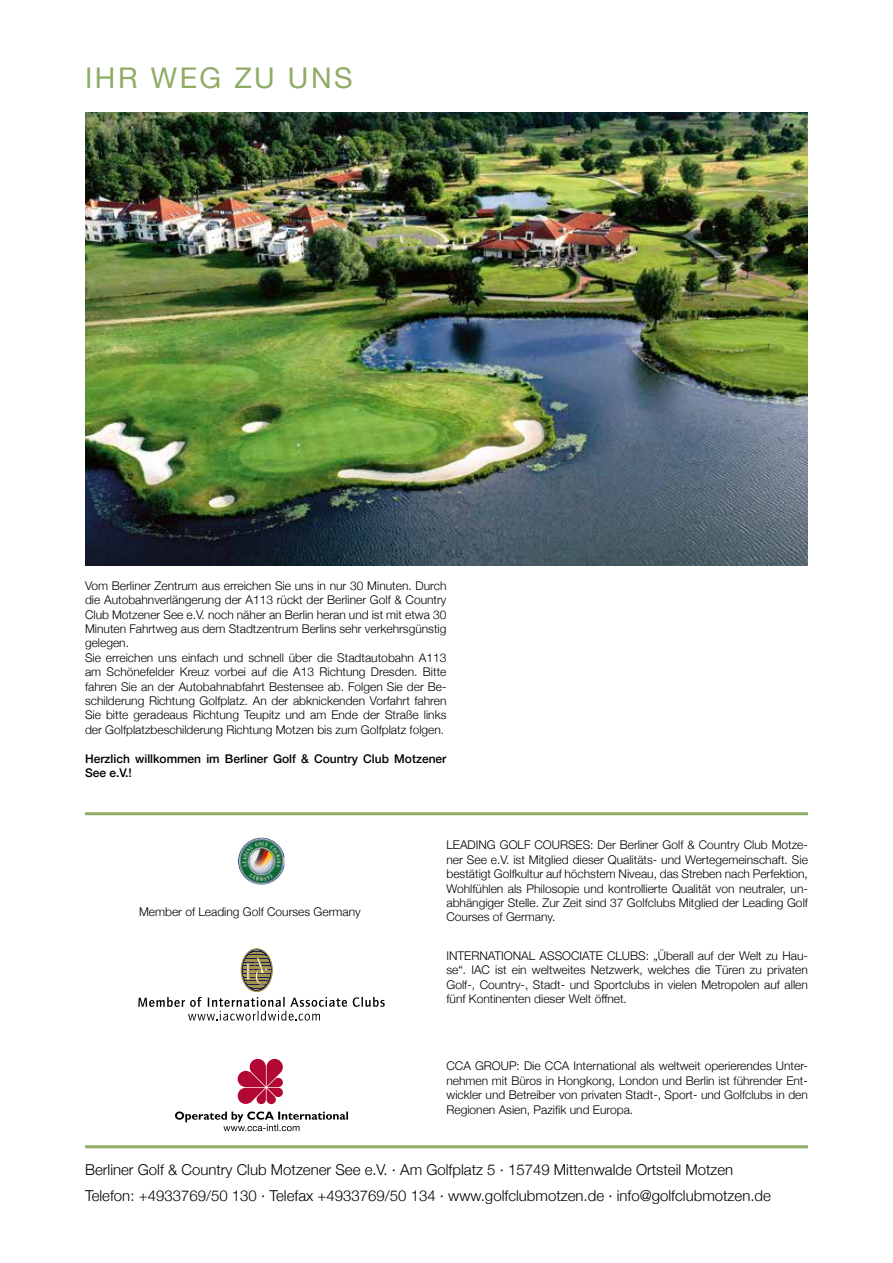
<style>
.page{position:relative;width:893px;height:1263px;background:#fff}
.page>*{position:absolute;margin:0;border:0;box-sizing:border-box;transform-origin:0 0}
.t1{font:28.5px "Helvetica Neue";letter-spacing:.09em;color:#8fac66}
.t2{font:300 15px/25.5px "Helvetica Neue";color:#000}
.t3{font:300 12px/14.4px "Helvetica Neue";color:#000;text-align:justify}
.t4{font:500 12px/14.4px "Helvetica Neue";color:#000}
</style>
<div class="page">
<hr style="left:85px;top:812px;width:723px;height:3px;background:#8fac66">
<hr style="left:85px;top:1145px;width:723px;height:3px;background:#8fac66">
<svg style="left:175px;top:1111px;width:173px;height:20px"></svg>
<svg style="left:237px;top:1059px;width:46px;height:46px"></svg>
<svg style="left:138px;top:997px;width:209px;height:23px"></svg>
<svg style="left:353px;top:997px;width:32px;height:10px"></svg>
<div style="left:241px;top:948px;width:32px;height:44px;border:1px solid #a7924d;border-radius:50%"></div>
<div style="left:242px;top:949px;width:29px;height:41px;border:1px solid #122053;border-radius:50%"></div>
<svg style="left:243px;top:951px;width:28px;height:39px"></svg>
<img style="left:238px;top:838px;width:20px;height:41px">
<img style="left:85px;top:113px;width:723px;height:453px">
<h1 class="t1" style="left:85px;top:57px;width:269px">IHR WEG ZU UNS</h1>
<p class="t3" style="left:85px;top:577px;width:363px;text-align:left">Vom Berliner Zentrum aus erreichen Sie uns in nur 30 Minuten. Durch die Autobahnverlängerung der A113 rückt der Berliner Golf &amp; Country Club Motzener See e.V. noch näher an Berlin heran und ist mit etwa 30<br>Minuten Fahrtweg aus dem Stadtzentrum Berlins sehr verkehrsgünstig gelegen.<br>Sie erreichen uns einfach und schnell über die Stadtautobahn A113 am Schönefelder Kreuz vorbei auf die A13 Richtung Dresden. Bitte fahren Sie an der Autobahnabfahrt Bestensee ab. Folgen Sie der Be&shy;schilderung Richtung Golfplatz. An der abknickenden Vorfahrt fahren Sie bitte geradeaus Richtung Teupitz und am Ende der Straße links der Golfplatzbeschilderung Richtung Motzen bis zum Golfplatz folgen.</p>
<p class="t4" style="left:85px;top:750px;width:363px">Herzlich willkommen im Berliner Golf &amp; Country Club Motzener<br>See e.V.!</p>
<p class="t3" style="left:139px;top:903px;width:223px">Member of Leading Golf Courses Germany</p>
<p class="t3" style="left:446px;top:837px;width:363px">LEADING GOLF COURSES: Der Berliner Golf &amp; Country Club Motze&shy;ner See e.V. ist Mitglied dieser Qualitäts- und Wertegemeinschaft. Sie bestätigt Golfkultur auf höchstem Niveau, das Streben nach Perfektion, Wohlfühlen als Philosopie und kontrollierte Qualität von neutraler, un&shy;abhängiger Stelle. Zur Zeit sind 37 Golfclubs Mitglied der Leading Golf Courses of Germany.</p>
<p class="t3" style="left:446px;top:947px;width:363px">INTERNATIONAL ASSOCIATE CLUBS: „Überall auf der Welt zu Hau&shy;se“. IAC ist ein weltweites Netzwerk, welches die Türen zu privaten Golf-, Country-, Stadt- und Sportclubs in vielen Metropolen auf allen fünf Kontinenten dieser Welt öffnet.</p>
<p class="t3" style="left:446px;top:1058px;width:363px">CCA GROUP: Die CCA International als weltweit operierendes Unter&shy;nehmen mit Büros in Hongkong, London und Berlin ist führender Ent&shy;wickler und Betreiber von privaten Stadt-, Sport- und Golfclubs in den Regionen Asien, Pazifik und Europa.</p>
<p class="t2" style="left:85px;top:1156px;width:687px">Berliner Golf &amp; Country Club Motzener See e.V. · Am Golfplatz 5 · 15749 Mittenwalde Ortsteil Motzen<br>Telefon: +4933769/50 130 · Telefax +4933769/50 134 · www.golfclubmotzen.de · info@golfclubmotzen.de</p>
</div>
